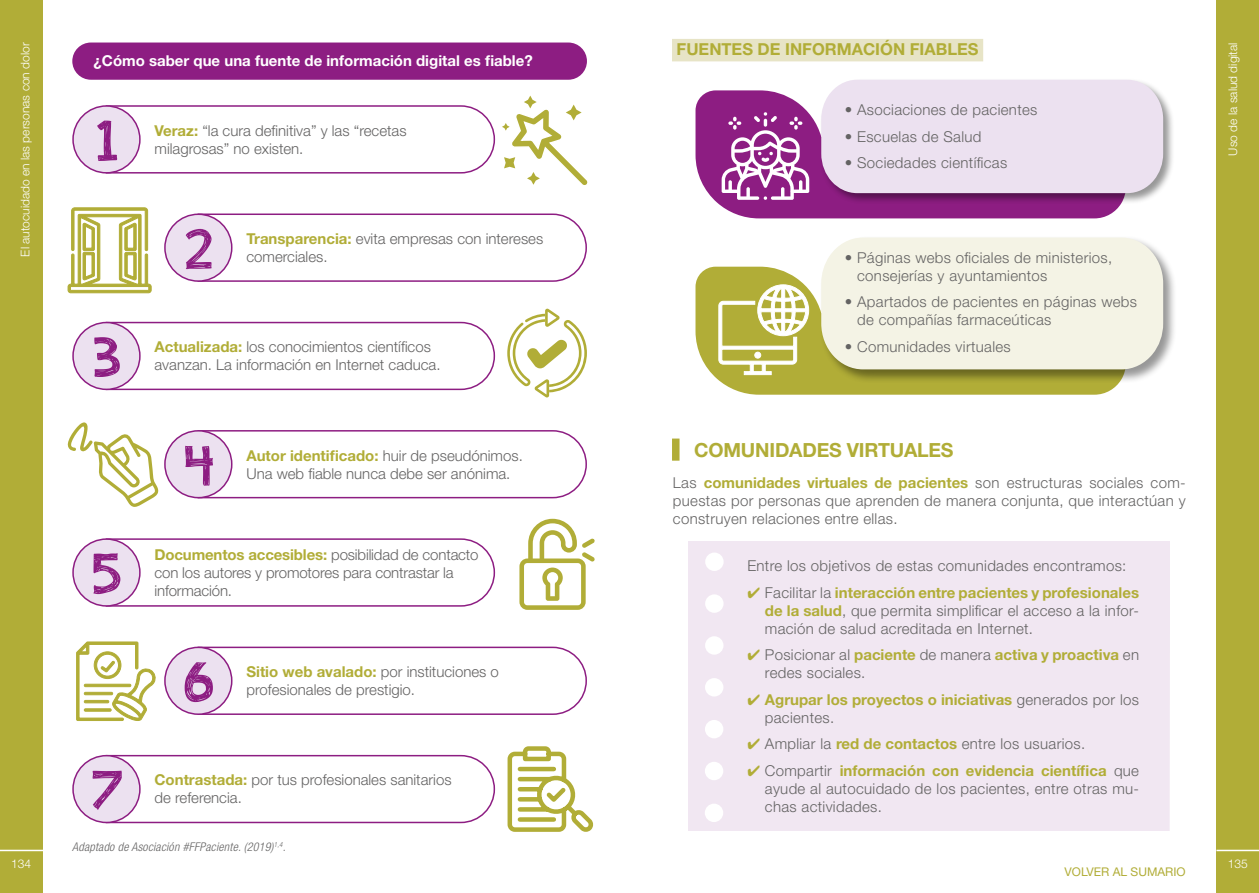
<style>
.page{position:relative;width:1259px;height:893px;background:#fff}
.page>*{position:absolute;margin:0;border:0;box-sizing:border-box;transform-origin:0 0}
.t1{font:58.5px "appleberry";color:#8d1d82}
.t2{font:700 19.5px "Helvetica Neue LT Std";letter-spacing:-.01em;color:#b1ad37}
.t3{font:700 16.5px "Helvetica Neue LT Std";color:#b1ad37}
.t4{font:300 15px/18px "Helvetica Neue LT Std";letter-spacing:.02em;color:#646363;text-align:justify}
.t5{font:300 15px "Helvetica Neue LT Std";color:#646363}
.t6{font:300 15px/18px "Helvetica Neue LT Std";letter-spacing:-.01em;color:#646363}
.t7{font:700 15px/18px "Helvetica Neue LT Std";color:#b1ad37}
.t8{font:700 15px "Helvetica Neue LT Std";color:#fff}
.t9{font:300 12px "Helvetica Neue LT Std";color:#fff}
.t10{font:italic 300 condensed 12px "Helvetica Neue LT Std";letter-spacing:.02em;color:#646363}
.t11{font:12px "Helvetica Neue LT Std";color:#b1ad37}
.s1{font-weight:700;color:#b1ad37}
.s2{font-weight:300;color:#646363}
.s3{color:#b1ad37}
</style>
<div class="page">
<div style="left:1216px;top:0;width:43px;height:893px;background:#b1ad37"></div>
<div style="left:0;top:0;width:43px;height:893px;background:#b1ad37"></div>
<hr style="left:1216px;top:850px;width:43px;height:1px;background:#fff">
<hr style="left:0;top:850px;width:43px;height:1px;background:#fff">
<svg style="left:112px;top:105px;width:384px;height:69px"></svg>
<div style="left:73px;top:106px;width:67px;height:67px;background:#ece1f0;border-radius:50%"></div>
<div style="left:72px;top:105px;width:69px;height:69px;border:2px solid #8d1d82;border-radius:50%"></div>
<svg style="left:105px;top:321px;width:391px;height:70px"></svg>
<div style="left:73px;top:323px;width:67px;height:66px;background:#ece1f0;border-radius:50%"></div>
<div style="left:72px;top:322px;width:69px;height:68px;border:2px solid #8d1d82;border-radius:50%"></div>
<svg style="left:112px;top:538px;width:384px;height:69px"></svg>
<div style="left:73px;top:539px;width:67px;height:67px;background:#ece1f0;border-radius:50%"></div>
<div style="left:72px;top:538px;width:69px;height:69px;border:2px solid #8d1d82;border-radius:50%"></div>
<svg style="left:197px;top:213px;width:390px;height:69px"></svg>
<div style="left:165px;top:214px;width:67px;height:67px;background:#ece1f0;border-radius:50%"></div>
<div style="left:164px;top:214px;width:68px;height:68px;border:2px solid #8d1d82;border-radius:50%"></div>
<svg style="left:197px;top:430px;width:390px;height:69px"></svg>
<div style="left:165px;top:431px;width:67px;height:67px;background:#ece1f0;border-radius:50%"></div>
<div style="left:164px;top:430px;width:68px;height:68px;border:2px solid #8d1d82;border-radius:50%"></div>
<svg style="left:197px;top:646px;width:390px;height:69px"></svg>
<div style="left:165px;top:647px;width:67px;height:67px;background:#ece1f0;border-radius:50%"></div>
<div style="left:164px;top:647px;width:68px;height:68px;border:2px solid #8d1d82;border-radius:50%"></div>
<svg style="left:105px;top:754px;width:391px;height:70px"></svg>
<div style="left:73px;top:756px;width:67px;height:66px;background:#ece1f0;border-radius:50%"></div>
<div style="left:72px;top:755px;width:69px;height:68px;border:2px solid #8d1d82;border-radius:50%"></div>
<div style="left:672px;top:39px;width:311px;height:22px;background:#e7e4c6"></div>
<svg style="left:519px;top:519px;width:76px;height:91px"></svg>
<svg style="left:502px;top:96px;width:86px;height:89px"></svg>
<svg style="left:68px;top:207px;width:84px;height:86px"></svg>
<svg style="left:67px;top:422px;width:92px;height:85px"></svg>
<svg style="left:76px;top:641px;width:80px;height:80px"></svg>
<svg style="left:507px;top:746px;width:87px;height:86px"></svg>
<svg style="left:507px;top:309px;width:80px;height:88px"></svg>
<div style="left:72px;top:43px;width:515px;height:37px;background:#8d1d82;border-radius:19px"></div>
<div style="left:672px;top:439px;width:7px;height:22px;background:#b1ad37"></div>
<div style="left:689px;top:542px;width:480px;height:288px;background:#f1e7f2"></div>
<svg style="left:695px;top:90px;width:425px;height:128px;background:#9d3d94"></svg>
<div style="left:819px;top:78px;width:355px;height:127px;background:#000;opacity:.41"></div>
<div style="left:821px;top:80px;width:342px;height:113px;background:#ece1f0"></div>
<svg style="left:721px;top:112px;width:88px;height:88px"></svg>
<svg style="left:695px;top:267px;width:424px;height:128px;background:#bdba58"></svg>
<div style="left:819px;top:236px;width:357px;height:147px;background:#000;opacity:.41"></div>
<div style="left:821px;top:238px;width:342px;height:131px;background:#f4f3e5"></div>
<svg style="left:718px;top:284px;width:91px;height:91px"></svg>
<p class="t9" style="left:18px;top:257px;width:216px;rotate:-90deg">El autocuidado en las personas con dolor</p>
<p class="t8" style="left:94px;top:51px;width:441px">¿Cómo saber que una fuente de información digital es fiable?</p>
<h1 class="t1" style="left:97px;top:101px;width:22px">1</h1>
<h1 class="t1" style="left:94px;top:317px;width:28px">3</h1>
<h1 class="t1" style="left:93px;top:534px;width:29px">5</h1>
<h1 class="t1" style="left:92px;top:750px;width:32px">7</h1>
<p class="t5" style="left:154px;top:121px;width:254px"><span class="s1">Veraz:</span> “la cura definitiva” y las “recetas</p>
<p class="t5" style="left:154px;top:139px;width:150px">milagrosas” no existen.</p>
<h1 class="t1" style="left:186px;top:209px;width:28px">2</h1>
<p class="t5" style="left:246px;top:230px;width:298px"><span class="s1">Transparencia:</span> evita empresas con intereses</p>
<p class="t5" style="left:246px;top:248px;width:83px">comerciales.</p>
<p class="t5" style="left:154px;top:338px;width:278px"><span class="s1">Actualizada:</span> los conocimientos científicos</p>
<p class="t5" style="left:154px;top:356px;width:287px">avanzan. La información en Internet caduca.</p>
<h1 class="t1" style="left:185px;top:426px;width:30px">4</h1>
<p class="t7" style="left:246px;top:446px;width:278px">Autor identificado: <span class="s2">huir de pseudónimos.</span></p>
<p class="t5" style="left:246px;top:464px;width:265px">Una web fiable nunca debe ser anónima.</p>
<p class="t6" style="left:154px;top:545px;width:325px"><span class="s1">Documentos accesibles:</span> posibilidad de contacto con los autores y promotores para contrastar la</p>
<p class="t6" style="left:154px;top:581px;width:79px">información.</p>
<h1 class="t1" style="left:185px;top:642px;width:31px">6</h1>
<p class="t5" style="left:246px;top:663px;width:254px"><span class="s1">Sitio web avalado:</span> por instituciones o</p>
<p class="t5" style="left:246px;top:681px;width:170px">profesionales de prestigio.</p>
<p class="t5" style="left:154px;top:771px;width:298px"><span class="s1">Contrastada:</span> por tus profesionales sanitarios</p>
<p class="t5" style="left:154px;top:789px;width:89px">de referencia.</p>
<p class="t10" style="left:72px;top:840px;width:215px">Adaptado de Asociación #FFPaciente. (2019)<sup>1,4</sup>.</p>
<p class="t3" style="left:676px;top:39px;width:303px">FUENTES DE INFORMACIÓN FIABLES</p>
<p class="t4" style="left:845px;top:101px;width:194px">• Asociaciones de pacientes</p>
<p class="t4" style="left:845px;top:127px;width:138px">• Escuelas de Salud</p>
<p class="t4" style="left:845px;top:154px;width:164px">• Sociedades científicas</p>
<p class="t4" style="left:857px;top:248px;width:256px;text-indent:-12px">• Páginas webs oficiales de ministerios, consejerías y ayuntamientos</p>
<p class="t4" style="left:857px;top:293px;width:281px;text-indent:-12px">• Apartados de pacientes en páginas webs de compañías farmaceúticas</p>
<p class="t4" style="left:845px;top:337px;width:167px">• Comunidades virtuales</p>
<h2 class="t2" style="left:694px;top:438px;width:261px">COMUNIDADES VIRTUALES</h2>
<p class="t4" style="left:673px;top:473px;width:514px">Las <span class="s1">comunidades virtuales de pacientes</span> son estructuras sociales com&shy;puestas por personas que aprenden de manera conjunta, que interactúan y construyen relaciones entre ellas.</p>
<p class="t4" style="left:747px;top:556px;width:380px">Entre los objetivos de estas comunidades encontramos:</p>
<p class="t4" style="left:765px;top:583px;width:376px;text-indent:-18px"><span class="s3">✔</span> Facilitar la <span class="s1">interacción entre pacientes y profesionales de la salud</span>, que permita simplificar el acceso a la infor&shy;mación de salud acreditada en Internet.</p>
<p class="t4" style="left:765px;top:645px;width:376px;text-indent:-18px"><span class="s3">✔</span> Posicionar al <span class="s1">paciente</span> de manera <span class="s1">activa y proactiva</span> en redes sociales.</p>
<p class="t7" style="left:765px;top:690px;width:376px;text-indent:-18px">✔ Agrupar los proyectos o iniciativas <span class="s2">generados por los pacientes.</span></p>
<p class="t4" style="left:747px;top:734px;width:339px"><span class="s3">✔</span> Ampliar la <span class="s1">red de contactos</span> entre los usuarios.</p>
<p class="t4" style="left:765px;top:761px;width:376px;text-indent:-18px"><span class="s3">✔</span> Compartir <span class="s1">información con evidencia científica</span> que ayude al autocuidado de los pacientes, entre otras mu&shy;chas actividades.</p>
<p class="t9" style="left:1225px;top:156px;width:115px;rotate:-90deg">Uso de la salud digital</p>
<p class="t9" style="left:11px;top:857px;width:22px">134</p>
<p class="t9" style="left:1227px;top:857px;width:22px">135</p>
<p class="t11" style="left:1064px;top:865px;width:123px">VOLVER AL SUMARIO</p>
</div>
